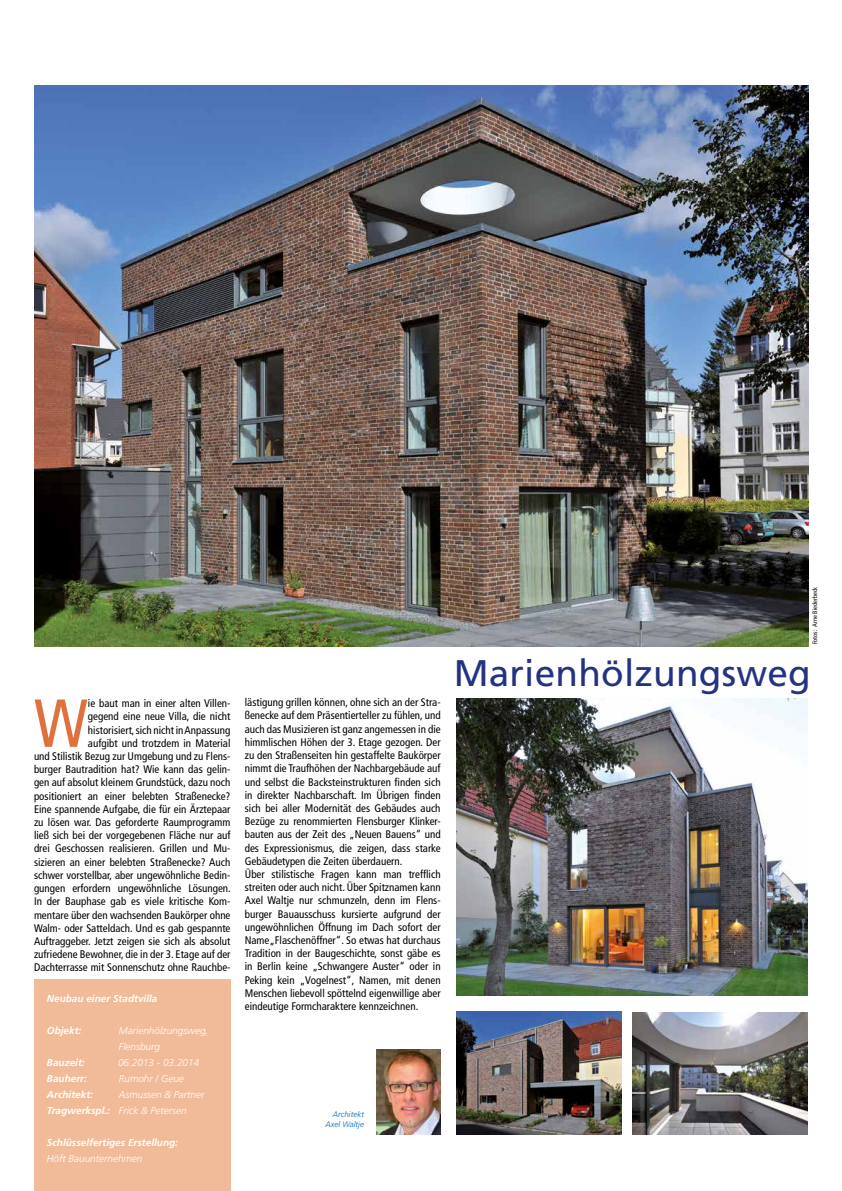
<style>
.page{position:relative;width:842px;height:1191px;background:#fff}
.page>*{position:absolute;margin:0;border:0;box-sizing:border-box;transform-origin:0 0}
.t1{font:condensed 67.7px "Frutiger";color:#df723c}
.t2{font:37px "Frutiger";letter-spacing:.005em;color:#243282}
.t3{font:condensed 11px/13.2px "Frutiger";color:#000;text-align:right}
.t4{font:italic 300 10px/16px "Frutiger";color:#fff}
.t5{font:italic 700 10px "Frutiger";color:#fff}
.t6{font:italic 300 8px/9.6px "Frutiger";color:#0068b4;text-align:right}
.t7{font:condensed 6.5px "Frutiger";color:#000}
.s1{font-weight:700}
</style>
<div class="page">
<img style="left:35px;top:85px;width:773px;height:561px">
<div style="left:35px;top:979px;width:196px;height:212px;background:#f1bb9a"></div>
<img style="left:376px;top:1049px;width:65px;height:85px">
<img style="left:632px;top:1012px;width:176px;height:122px">
<img style="left:457px;top:699px;width:351px;height:297px">
<img style="left:456px;top:1011px;width:165px;height:123px">
<p class="t3" style="left:34px;top:697px;width:198px">ie baut man in einer alten Villen-<br>gegend eine neue Villa, die nicht historisiert,sich nicht in Anpassung<br>aufgibt und trotzdem in Material<br>und Stilistik Bezug zur Umgebung und zu Flens&shy;burger Bautradition hat? Wie kann das gelin&shy;gen auf absolut kleinem Grundstück, dazu noch positioniert an einer belebten Straßenecke?<br>Eine spannende Aufgabe, die für ein Ärztepaar zu lösen war. Das geforderte Raumprogramm ließ sich bei der vorgegebenen Fläche nur auf drei Geschossen realisieren. Grillen und Mu&shy;sizieren an einer belebten Straßenecke? Auch schwer vorstellbar, aber ungewöhnliche Bedin&shy;gungen erfordern ungewöhnliche Lösungen.<br>In der Bauphase gab es viele kritische Kom&shy;mentare über den wachsenden Baukörper ohne Walm- oder Satteldach. Und es gab gespannte Auftraggeber. Jetzt zeigen sie sich als absolut zufriedene Bewohner, die in der 3. Etage auf der Dachterrasse mit Sonnenschutz ohne Rauchbe-</p>
<p class="t3" style="left:245px;top:696px;width:197px;text-align:left">lästigung grillen können, ohne sich an der Stra&shy;ßenecke auf dem Präsentierteller zu fühlen, und auch das Musizieren ist ganz angemessen in die himmlischen Höhen der 3. Etage gezogen. Der zu den Straßenseiten hin gestaffelte Baukörper nimmt die Traufhöhen der Nachbargebäude auf und selbst die Backsteinstrukturen finden sich in direkter Nachbarschaft. Im Übrigen finden sich bei aller Modernität des Gebäudes auch Bezüge zu renommierten Flensburger Klinker&shy;bauten aus der Zeit des „Neuen Bauens“ und des Expressionismus, die zeigen, dass starke Gebäudetypen die Zeiten überdauern.<br>Über stilistische Fragen kann man trefflich streiten oder auch nicht. Über Spitznamen kann Axel Waltje nur schmunzeln, denn im Flens&shy;burger Bauausschuss kursierte aufgrund der ungewöhnlichen Öffnung im Dach sofort der Name„Flaschenöffner“. So etwas hat durchaus Tradition in der Baugeschichte, sonst gäbe es in Berlin keine „Schwangere Auster“ oder in Peking kein „Vogelnest“, Namen, mit denen Menschen liebevoll spöttelnd eigenwillige aber eindeutige Formcharaktere kennzeichnen.</p>
<h1 class="t1" style="left:34px;top:684px;width:55px">W</h1>
<p class="t5" style="left:47px;top:993px;width:112px">Neubau einer Stadtvilla</p>
<p class="t5" style="left:47px;top:1025px;width:36px">Objekt:</p>
<p class="t4" style="left:119px;top:1023px;width:91px">Marienhölzungsweg,<br>Flensburg</p>
<p class="t5" style="left:47px;top:1057px;width:39px">Bauzeit:</p>
<p class="t4" style="left:118px;top:1055px;width:83px">06.2013 - 03.2014</p>
<p class="t5" style="left:47px;top:1073px;width:42px">Bauherr:</p>
<p class="t4" style="left:119px;top:1071px;width:67px">Rumohr / Geue</p>
<p class="t5" style="left:47px;top:1089px;width:48px">Architekt:</p>
<p class="t4" style="left:47px;top:1087px;width:159px;text-indent:72px">Asmussen &amp; Partner<br><span class="s1">Tragwerkspl.:</span> Frick &amp; Petersen</p>
<p class="t5" style="left:47px;top:1137px;width:133px">Schlüsselfertiges Erstellung:</p>
<p class="t4" style="left:47px;top:1151px;width:97px">Höft Bauunternehmen</p>
<p class="t6" style="left:326px;top:1109px;width:40px">Architekt<br>Axel Waltje</p>
<p class="t7" style="left:811px;top:644px;width:59px;rotate:-90deg">Fotos: Arne Biederbeck</p>
<h2 class="t2" style="left:454px;top:651px;width:359px">Marienhölzungsweg</h2>
</div>
